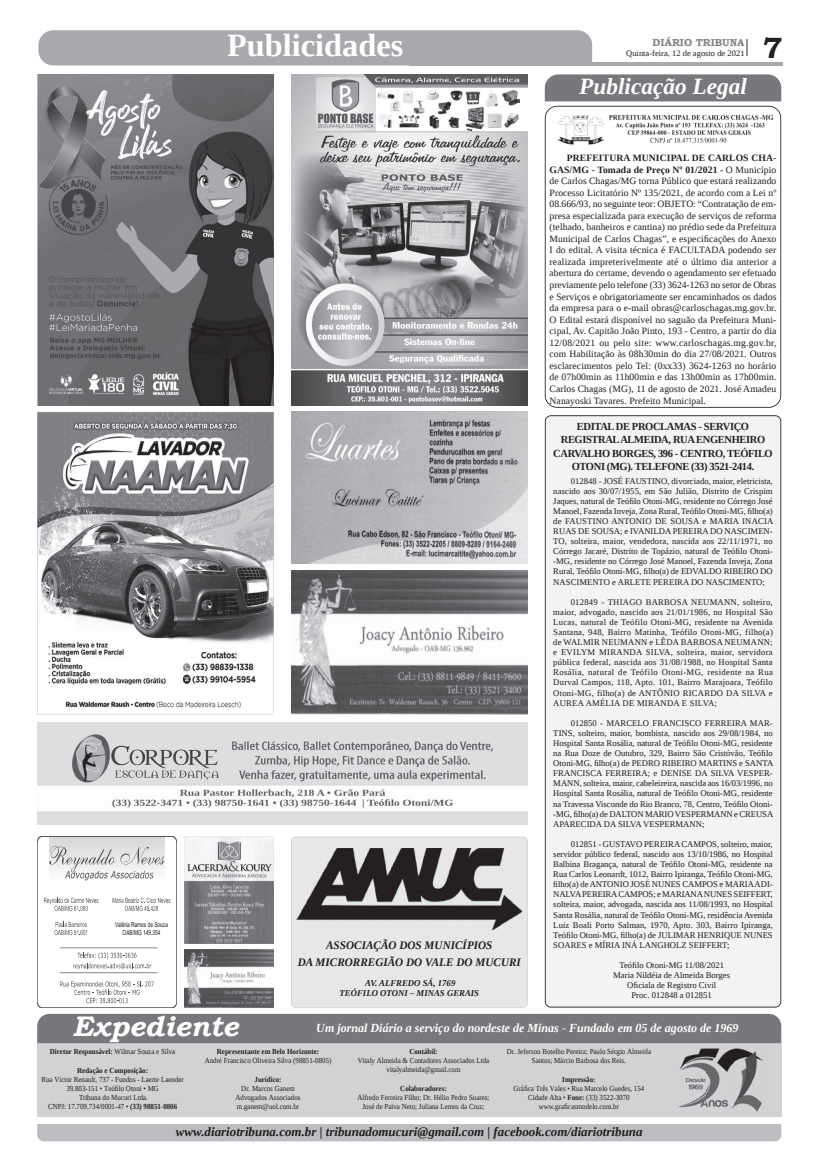
<style>
.page{position:relative;width:821px;height:1166px;background:#fff}
.page>*{position:absolute;margin:0;border:0;box-sizing:border-box;transform-origin:0 0}
.t1{font:700 32.38px "Liberation Serif";color:#fff}
.t2{font:700 29.31px "Bookman Old Style";color:#231f20}
.t3{font:italic 700 28.26px "Bookman Old Style";color:#fff}
.t4{font:italic 700 23.28px "Liberation Serif";color:#fff}
.t5{font:italic 700 12.95px "Liberation Serif";color:#231f20}
.t6{font:italic 700 12.34px "Liberation Serif";color:#fff}
.t7{font:italic 700 11.46px/16.6px "Liberation Serif";color:#231f20;text-align:center}
.t8{font:700 10.76px/13.5px "Liberation Serif";letter-spacing:-.035em;color:#231f20;text-align:center}
.t9{font:700 10.06px "Bookman Old Style";color:#808285}
.t10{font:9.62px/11.5px "Liberation Serif";letter-spacing:.01em;color:#231f20;text-align:justify}
.t11{font:italic 700 9.01px/9.9px "Liberation Serif";color:#231f20;text-align:center}
.t12{font:8.75px/10.1px "Liberation Serif";color:#231f20;text-align:justify}
.t13{font:8.4px "Liberation Serif";color:#231f20}
.t14{font:7.7px/9.2px "Liberation Serif";color:#231f20;text-align:center;scale:.91 1}
.t15{font:700 7.7px "Liberation Serif";color:#231f20;scale:.91 1}
.t16{font:7px/7.8px "Arial";color:#231f20;text-align:center;scale:.69 1}
.s1{font-weight:700}
.s2{font-weight:400}
</style>
<div class="page">
<hr style="left:409px;top:62px;width:374px;height:3px;background:#a8a9ad">
<div style="left:38px;top:30px;width:554px;height:35px;background:#a8a9ad"></div>
<svg style="left:747px;top:39px;width:1px;height:17px"></svg>
<div style="left:37px;top:1124px;width:744px;height:17px;background:#bcbdc0"></div>
<svg style="left:545px;top:106px;width:236px;height:302px"></svg>
<img style="left:552px;top:112px;width:220px;height:35px">
<img style="left:37px;top:723px;width:490px;height:102px">
<div style="left:545px;top:74px;width:236px;height:27px;background:#76787b"></div>
<svg style="left:37px;top:837px;width:140px;height:171px"></svg>
<hr style="left:60px;top:947px;width:97px;height:1px;background:#919396">
<hr style="left:60px;top:972px;width:97px;height:1px;background:#919396">
<svg style="left:184px;top:837px;width:90px;height:106px"></svg>
<img style="left:184px;top:949px;width:90px;height:59px">
<div style="left:291px;top:837px;width:237px;height:170px;background:#e6e7e9"></div>
<img style="left:297px;top:848px;width:225px;height:81px">
<div style="left:37px;top:1043px;width:744px;height:73px;background:#d1d2d4"></div>
<div style="left:37px;top:1014px;width:744px;height:29px;background:#76787b"></div>
<img style="left:291px;top:412px;width:236px;height:151px">
<div style="left:545px;top:415px;width:236px;height:592px;background:#f2f3f4"></div>
<svg style="left:37px;top:412px;width:237px;height:302px"></svg>
<img style="left:291px;top:74px;width:236px;height:331px">
<img style="left:678px;top:1049px;width:85px;height:62px">
<img style="left:37px;top:74px;width:237px;height:331px">
<img style="left:291px;top:571px;width:236px;height:143px">
<p class="t16" style="left:115px;top:920px;width:78px">Valéria Ramos de Souza<br>OAB/MG 149.354</p>
<h1 class="t1" style="left:227px;top:24px;width:178px">Publicidades</h1>
<h3 class="t7" style="left:298px;top:937px;width:225px">ASSOCIAÇÃO DOS MUNICÍPIOS<br>DA MICRORREGIÃO DO VALE DO MUCURI</h3>
<p class="t11" style="left:340px;top:978px;width:141px">AV. ALFREDO SÁ, 1769<br>TEÓFILO OTONI – MINAS GERAIS</p>
<p class="t9" style="left:653px;top:35px;width:93px">DIÁRIO TRIBUNA</p>
<p class="t13" style="left:626px;top:48px;width:120px">Quinta-feira, 12 de agosto de 2021</p>
<h3 class="t4" style="left:579px;top:71px;width:169px">Publicação Legal</h3>
<h2 class="t2" style="left:763px;top:27px;width:21px">7</h2>
<p class="t10" style="left:550px;top:152px;width:228px;text-indent:17px"><span class="s1">PREFEITURA MUNICIPAL DE CARLOS CHA-GAS/MG - Tomada de Preço Nº 01/2021</span> - O Município de Carlos Chagas/MG torna Público que estará realizando Processo Licitatório Nº 135/2021, de acordo com a Lei nº 08.666/93, no seguinte teor: OBJETO: “Contratação de em&shy;presa especializada para execução de serviços de reforma (telhado, banheiros e cantina) no prédio sede da Prefeitura Municipal de Carlos Chagas”, e especificações do Anexo I do edital. A visita técnica é FACULTADA podendo ser realizada impreterivelmente até o último dia anterior a abertura do certame, devendo o agendamento ser efetuado previamente pelo telefone (33) 3624-1263 no setor de Obras e Serviços e obrigatoriamente ser encaminhados os dados da empresa para o e-mail obras@carloschagas.mg.gov.br.<br>O Edital estará disponível no saguão da Prefeitura Muni&shy;cipal, Av. Capitão João Pinto, 193 - Centro, a partir do dia 12/08/2021 ou pelo site: www.carloschagas.mg.gov.br, com Habilitação às 08h30min do dia 27/08/2021. Outros esclarecimentos pelo Tel: (0xx33) 3624-1263 no horário de 07h00min as 11h00min e das 13h00min as 17h00min.<br>Carlos Chagas (MG), 11 de agosto de 2021. José Amadeu Nanayoski Tavares. Prefeito Municipal.</p>
<p class="t8" style="left:553px;top:419px;width:221px">EDITAL DE PROCLAMAS - SERVIÇO REGISTRAL ALMEIDA, RUA ENGENHEIRO CARVALHO BORGES, 396 - CENTRO, TEÓFILO OTONI (MG). TELEFONE (33) 3521-2414.</p>
<p class="t12" style="left:553px;top:476px;width:222px;text-indent:17px">012848 - JOSÉ FAUSTINO, divorciado, maior, eletricista, nascido aos 30/07/1955, em São Julião, Distrito de Crispim Jaques, natural de Teófilo Otoni-MG, residente no Córrego José Manoel, Fazenda Inveja, Zona Rural, Teófilo Otoni-MG, filho(a) de FAUSTINO ANTONIO DE SOUSA e MARIA INACIA RUAS DE SOUSA; e IVANILDA PEREIRA DO NASCIMEN-TO, solteira, maior, vendedora, nascida aos 22/11/1971, no Córrego Jacaré, Distrito de Topázio, natural de Teófilo Otoni--MG, residente no Córrego José Manoel, Fazenda Inveja, Zona Rural, Teófilo Otoni-MG, filho(a) de EDVALDO RIBEIRO DO NASCIMENTO e ARLETE PEREIRA DO NASCIMENTO;</p>
<p class="t12" style="left:553px;top:597px;width:221px;text-indent:17px">012849 - THIAGO BARBOSA NEUMANN, solteiro, maior, advogado, nascido aos 21/01/1986, no Hospital São Lucas, natural de Teófilo Otoni-MG, residente na Avenida Santana, 948, Bairro Matinha, Teófilo Otoni-MG, filho(a) de WALMIR NEUMANN e LÊDA BARBOSA NEUMANN; e EVILYM MIRANDA SILVA, solteira, maior, servidora pública federal, nascida aos 31/08/1988, no Hospital Santa Rosália, natural de Teófilo Otoni-MG, residente na Rua Durval Campos, 118, Apto. 101, Bairro Marajoara, Teófilo Otoni-MG, filho(a) de ANTÔNIO RICARDO DA SILVA e AUREA AMÉLIA DE MIRANDA E SILVA;</p>
<p class="t12" style="left:553px;top:718px;width:221px;text-indent:17px">012850 - MARCELO FRANCISCO FERREIRA MAR-TINS, solteiro, maior, bombista, nascido aos 29/08/1984, no Hospital Santa Rosália, natural de Teófilo Otoni-MG, residente na Rua Doze de Outubro, 329, Bairro São Cristóvão, Teófilo Otoni-MG, filho(a) de PEDRO RIBEIRO MARTINS e SANTA FRANCISCA FERREIRA; e DENISE DA SILVA VESPER-MANN, solteira, maior, cabeleireira, nascida aos 16/03/1996, no Hospital Santa Rosália, natural de Teófilo Otoni-MG, residente na Travessa Visconde do Rio Branco, 78, Centro, Teófilo Otoni--MG, filho(a) de DALTON MARIO VESPERMANN e CREUSA APARECIDA DA SILVA VESPERMANN;</p>
<p class="t12" style="left:553px;top:839px;width:221px;text-indent:17px">012851 - GUSTAVO PEREIRA CAMPOS, solteiro, maior, servidor público federal, nascido aos 13/10/1986, no Hospital Balbina Bragança, natural de Teófilo Otoni-MG, residente na Rua Carlos Leonardt, 1012, Bairro Ipiranga, Teófilo Otoni-MG, filho(a) de ANTONIO JOSÉ NUNES CAMPOS e MARIA ADI-NALVA PEREIRA CAMPOS; e MARIANA NUNES SEIFFERT, solteira, maior, advogada, nascida aos 11/08/1993, no Hospital Santa Rosália, natural de Teófilo Otoni-MG, residência Avenida Luiz Boali Porto Salman, 1970, Apto. 303, Bairro Ipiranga, Teófilo Otoni-MG, filho(a) de JULIMAR HENRIQUE NUNES SOARES e MÍRIA INÁ LANGHOLZ SEIFFERT;</p>
<p class="t12" style="left:613px;top:960px;width:118px;text-align:center">Teófilo Otoni-MG 11/08/2021<br>Maria Nildéia de Almeida Borges<br>Oficiala de Registro Civil<br>Proc. 012848 a 012851</p>
<h3 class="t3" style="left:73px;top:1005px;width:167px">Expediente</h3>
<h3 class="t6" style="left:316px;top:1020px;width:424px">Um jornal Diário a serviço do nordeste de Minas - Fundado em 05 de agosto de 1969</h3>
<p class="t15" style="left:50px;top:1046px;width:139px">Diretor Responsável: <span class="s2">Wilmar Souza e Silva</span></p>
<p class="t15" style="left:77px;top:1065px;width:79px">Redação e Composição:</p>
<p class="t14" style="left:41px;top:1074px;width:158px">Rua Victor Renault, 737 - Fundos - Laerte Laender 39.803-151 • Teófilo Otoni • MG<br>Tribuna do Mucuri Ltda.<br>CNPJ: 17.709.734/0001-47 • <span class="s1">(33) 98851-0806</span></p>
<p class="t15" style="left:409px;top:1046px;width:33px">Contábil:</p>
<p class="t14" style="left:358px;top:1056px;width:146px">Vitaly Almeida &amp; Contadores Associados Ltda vitalyalmeida@gmail.com</p>
<p class="t15" style="left:400px;top:1083px;width:52px">Colaboradores:</p>
<p class="t14" style="left:358px;top:1093px;width:147px">Alfredo Ferreira Filho; Dr. Hélio Pedro Soares;<br>José de Paiva Neto; Juliana Lemes da Cruz;</p>
<p class="t15" style="left:217px;top:1046px;width:114px">Representante em Belo Horizonte:</p>
<p class="t14" style="left:205px;top:1056px;width:141px">André Francisco Oliveira Silva (98851-0805)</p>
<p class="t15" style="left:255px;top:1074px;width:31px">Jurídico:</p>
<p class="t14" style="left:236px;top:1083px;width:73px">Dr. Marcos Ganem<br>Advogados Associados m.ganem@uol.com.br</p>
<p class="t14" style="left:507px;top:1047px;width:160px">Dr. Jeferson Botelho Pereira; Paulo Sérgio Almeida<br>Santos; Márcio Barbosa dos Reis.</p>
<p class="t15" style="left:562px;top:1074px;width:38px">Impressão:</p>
<p class="t14" style="left:514px;top:1084px;width:145px">Gráfica Três Vales • Rua Marcelo Guedes, 154<br>Cidade Alta • <span class="s1">Fone:</span> (33) 3522-3070 www.graficasmodelo.com.br</p>
<h3 class="t5" style="left:176px;top:1123px;width:468px">www.diariotribuna.com.br | tribunadomucuri@gmail.com | facebook.com/diariotribuna</h3>
</div>
